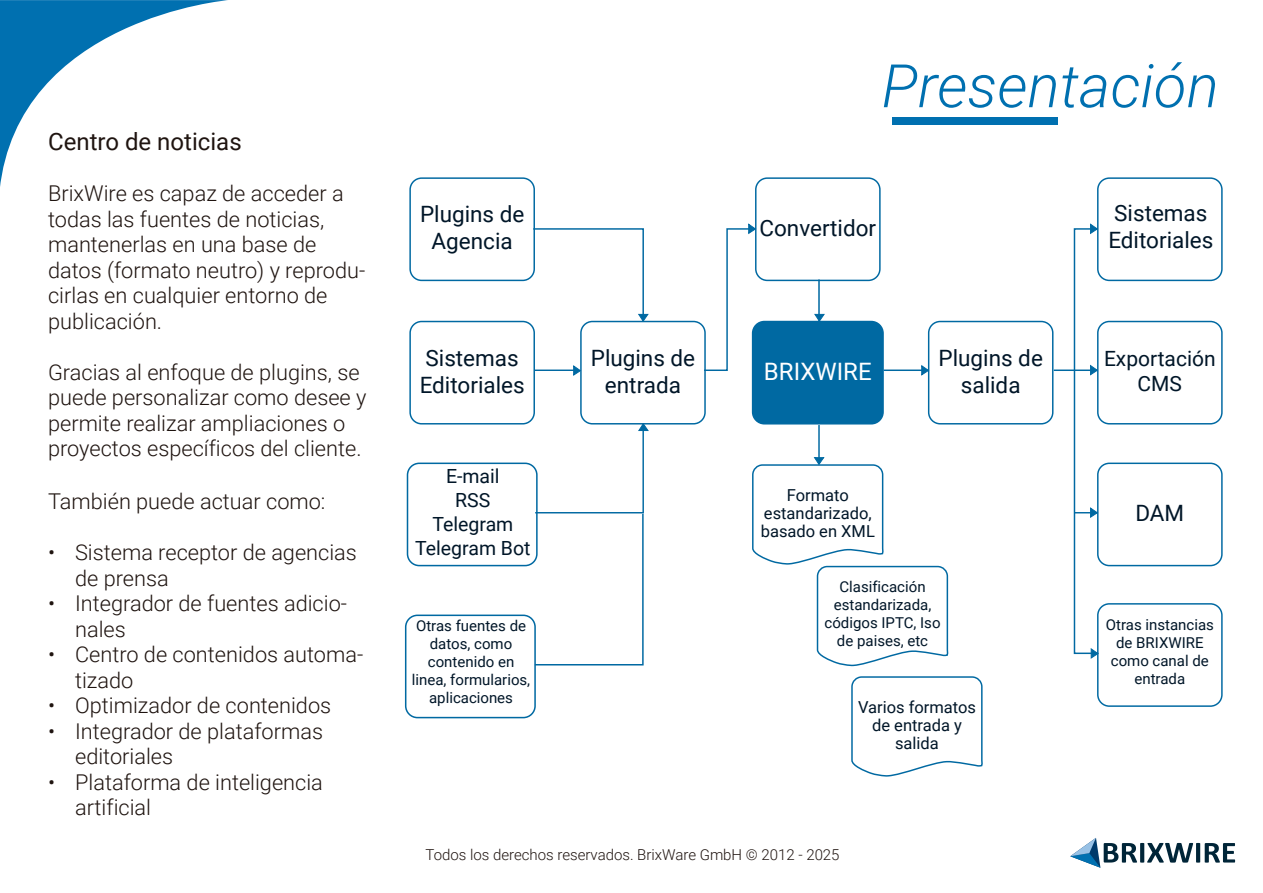
<style>
.page{position:relative;width:1263px;height:893px;background:#fff}
.page>*{position:absolute;margin:0;border:0;box-sizing:border-box;transform-origin:0 0}
.t1{font:italic 300 60px "Roboto";color:#0070b0}
.t2{font:24px "Roboto";color:#1f1410}
.t3{font:24px "Roboto";color:#fff}
.t4{font:22.5px/27px "Roboto";color:#001628;text-align:center}
.t5{font:300 21.75px/25.5px "Roboto";color:#1f1410}
.t6{font:21px/25.2px "Roboto";color:#001628;text-align:center}
.t7{font:19.5px/24px "Roboto";color:#001628;text-align:center}
.t8{font:16.5px/18px "Roboto";color:#001628;text-align:center}
.t9{font:15px/18px "Roboto";color:#001628;text-align:center}
.t10{font:300 15px "Roboto";color:#1f1410}
</style>
<div class="page">
<svg style="left:1070px;top:838px;width:165px;height:30px"></svg>
<svg style="left:0;top:0;width:228px;height:187px"></svg>
<div style="left:892px;top:117px;width:166px;height:7px;background:#0070b0"></div>
<div style="left:409px;top:177px;width:126px;height:104px;border:1px solid #0069a2;border-radius:11px"></div>
<div style="left:409px;top:321px;width:126px;height:103px;border:1px solid #0069a2;border-radius:11px"></div>
<div style="left:407px;top:463px;width:131px;height:103px;border:2px solid #0069a2;border-radius:12px"></div>
<div style="left:755px;top:177px;width:126px;height:104px;border:1px solid #0069a2;border-radius:11px"></div>
<div style="left:580px;top:321px;width:126px;height:103px;border:1px solid #0069a2;border-radius:11px"></div>
<div style="left:753px;top:321px;width:130px;height:103px;background:#0069a2;border-radius:12px"></div>
<div style="left:752px;top:321px;width:132px;height:103px;border:1px solid #0069a2;border-radius:12px"></div>
<div style="left:928px;top:321px;width:125px;height:103px;border:1px solid #0069a2;border-radius:11px"></div>
<div style="left:1097px;top:177px;width:126px;height:104px;border:1px solid #0069a2;border-radius:11px"></div>
<div style="left:1097px;top:321px;width:126px;height:103px;border:1px solid #0069a2;border-radius:11px"></div>
<div style="left:1097px;top:463px;width:126px;height:103px;border:1px solid #0069a2;border-radius:11px"></div>
<div style="left:1097px;top:603px;width:126px;height:104px;border:1px solid #0069a2;border-radius:11px"></div>
<svg style="left:851px;top:676px;width:132px;height:101px"></svg>
<div style="left:405px;top:615px;width:131px;height:103px;border:2px solid #0069a2;border-radius:12px"></div>
<hr style="left:535px;top:370px;width:44px;height:1px;background:#0069a2">
<hr style="left:818px;top:279px;width:2px;height:42px;background:#0069a2">
<hr style="left:818px;top:425px;width:2px;height:39px;background:#0069a2">
<hr style="left:884px;top:369px;width:44px;height:2px;background:#0069a2">
<hr style="left:1054px;top:369px;width:43px;height:2px;background:#0069a2">
<svg style="left:703px;top:223px;width:54px;height:149px"></svg>
<svg style="left:573px;top:365px;width:9px;height:11px"></svg>
<svg style="left:532px;top:227px;width:117px;height:95px"></svg>
<svg style="left:533px;top:423px;width:116px;height:243px"></svg>
<svg style="left:814px;top:313px;width:11px;height:9px"></svg>
<svg style="left:752px;top:457px;width:197px;height:210px"></svg>
<svg style="left:921px;top:365px;width:9px;height:11px"></svg>
<svg style="left:1073px;top:223px;width:27px;height:436px"></svg>
<p class="t2" style="left:48px;top:125px;width:195px">Centro de noticias</p>
<p class="t5" style="left:48px;top:180px;width:319px">BrixWire es capaz de acceder a todas las fuentes de noticias, mantenerlas en una base de datos (formato neutro) y reprodu&shy;cirlas en cualquier entorno de publicación.</p>
<p class="t5" style="left:48px;top:358px;width:320px">Gracias al enfoque de plugins, se puede personalizar como desee y permite realizar ampliaciones o proyectos específicos del cliente.</p>
<p class="t5" style="left:48px;top:488px;width:279px">También puede actuar como:</p>
<p class="t5" style="left:75px;top:539px;width:283px;text-indent:-27px">• Sistema receptor de agencias de prensa</p>
<p class="t5" style="left:75px;top:590px;width:273px;text-indent:-27px">• Integrador de fuentes adicio&shy;nales</p>
<p class="t5" style="left:75px;top:641px;width:290px;text-indent:-27px">• Centro de contenidos automa&shy;tizado</p>
<p class="t5" style="left:48px;top:692px;width:285px">• Optimizador de contenidos</p>
<p class="t5" style="left:75px;top:717px;width:249px;text-indent:-27px">• Integrador de plataformas editoriales</p>
<p class="t5" style="left:75px;top:768px;width:249px;text-indent:-27px">• Plataforma de inteligencia artificial</p>
<p class="t4" style="left:420px;top:200px;width:106px">Plugins de<br>Agencia</p>
<p class="t4" style="left:420px;top:343px;width:107px;text-align:left">Sistemas<br>Editoriales</p>
<p class="t7" style="left:415px;top:463px;width:117px">E-mail<br>RSS<br>Telegram<br>Telegram Bot</p>
<p class="t9" style="left:412px;top:617px;width:120px">Otras fuentes de datos, como contenido en linea, formularios, aplicaciones</p>
<h1 class="t1" style="left:882px;top:44px;width:339px">Presentación</h1>
<p class="t4" style="left:759px;top:213px;width:118px">Convertidor</p>
<p class="t4" style="left:1108px;top:199px;width:107px;text-align:left">Sistemas<br>Editoriales</p>
<p class="t4" style="left:591px;top:343px;width:106px">Plugins de entrada</p>
<p class="t4" style="left:938px;top:343px;width:106px">Plugins de salida</p>
<p class="t6" style="left:1104px;top:345px;width:113px">Exportación<br>CMS</p>
<p class="t3" style="left:764px;top:354px;width:109px">BRIXWIRE</p>
<p class="t8" style="left:761px;top:486px;width:116px">Formato estandarizado, basado en XML</p>
<p class="t9" style="left:824px;top:577px;width:118px">Clasificación estandarizada, códigos IPTC, Iso de paises, etc</p>
<p class="t8" style="left:858px;top:697px;width:119px">Varios formatos de entrada y salida</p>
<p class="t4" style="left:1135px;top:499px;width:50px">DAM</p>
<p class="t9" style="left:1106px;top:615px;width:110px">Otras instancias de BRIXWIRE como canal de entrada</p>
<p class="t10" style="left:425px;top:844px;width:416px">Todos los derechos reservados. BrixWare GmbH © 2012 - 2025</p>
</div>
